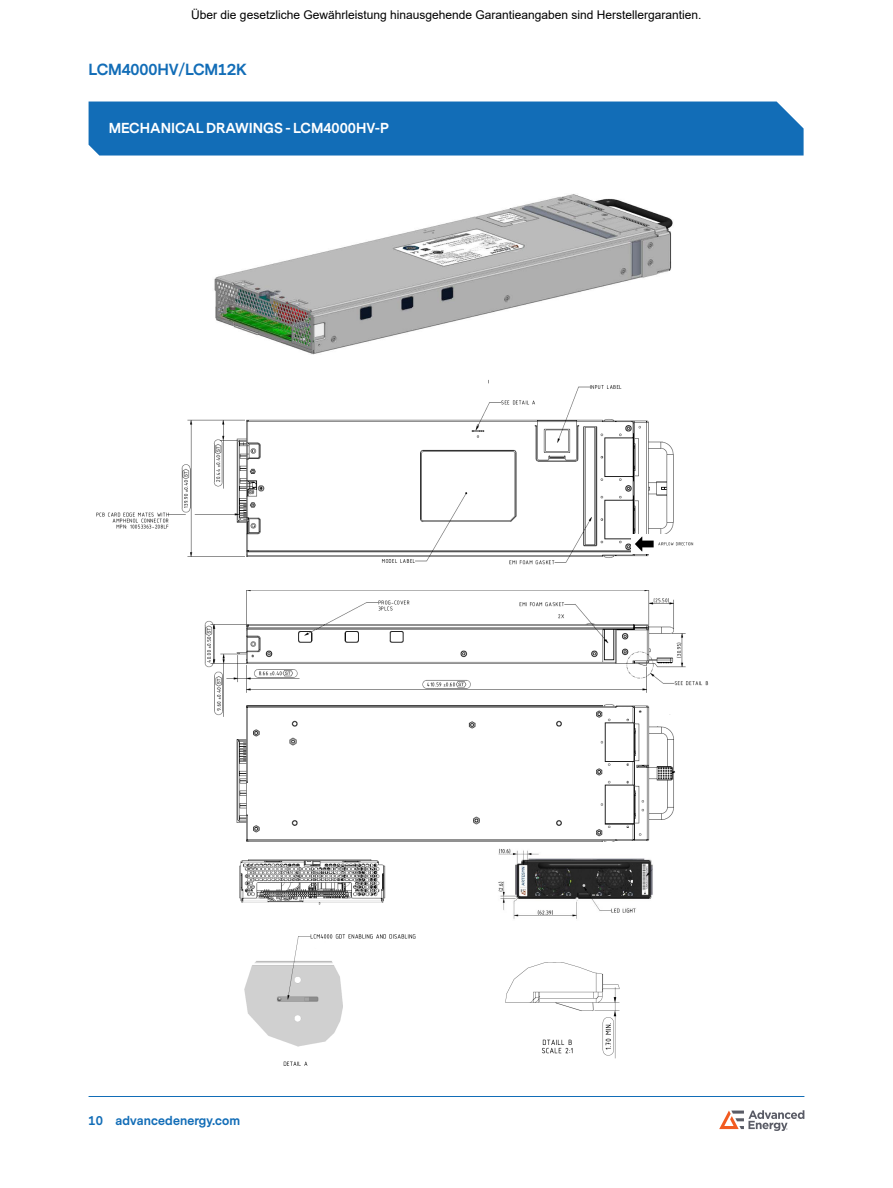
<style>
.page{position:relative;width:893px;height:1188px;background:#fff}
.page>*{position:absolute;margin:0;border:0;box-sizing:border-box;transform-origin:0 0}
.t1{font:700 15px "Messina Sans";letter-spacing:-.01em;color:#126db7}
.t2{font:700 13.5px "Messina Sans";color:#fff}
.t3{font:12px "Arial";color:#000}
.t4{font:700 12px "Messina Sans";letter-spacing:.01em;color:#126db7}
</style>
<div class="page">
<hr style="left:89px;top:1096px;width:715px;height:1px;background:#126db7">
<svg style="left:719px;top:1110px;width:85px;height:21px"></svg>
<img style="left:214px;top:194px;width:459px;height:161px">
<img style="left:204px;top:590px;width:505px;height:251px">
<div style="left:89px;top:102px;width:715px;height:54px;background:#126db7"></div>
<img style="left:239px;top:859px;width:147px;height:45px">
<img style="left:498px;top:848px;width:155px;height:71px">
<img style="left:505px;top:962px;width:115px;height:97px">
<img style="left:204px;top:728px;width:19px;height:15px">
<img style="left:674px;top:830px;width:35px;height:11px">
<img style="left:96px;top:380px;width:578px;height:185px">
<img style="left:631px;top:535px;width:63px;height:18px">
<img style="left:244px;top:934px;width:172px;height:132px">
<p class="t3" style="left:191px;top:6px;width:512px">Über die gesetzliche Gewährleistung hinausgehende Garantieangaben sind Herstellergarantien.</p>
<p class="t1" style="left:89px;top:59px;width:160px">LCM4000HV/LCM12K</p>
<p class="t2" style="left:109px;top:119px;width:282px">MECHANICAL DRAWINGS - LCM4000HV-P</p>
<p class="t4" style="left:89px;top:1113px;width:153px">10 advancedenergy.com</p>
</div>
